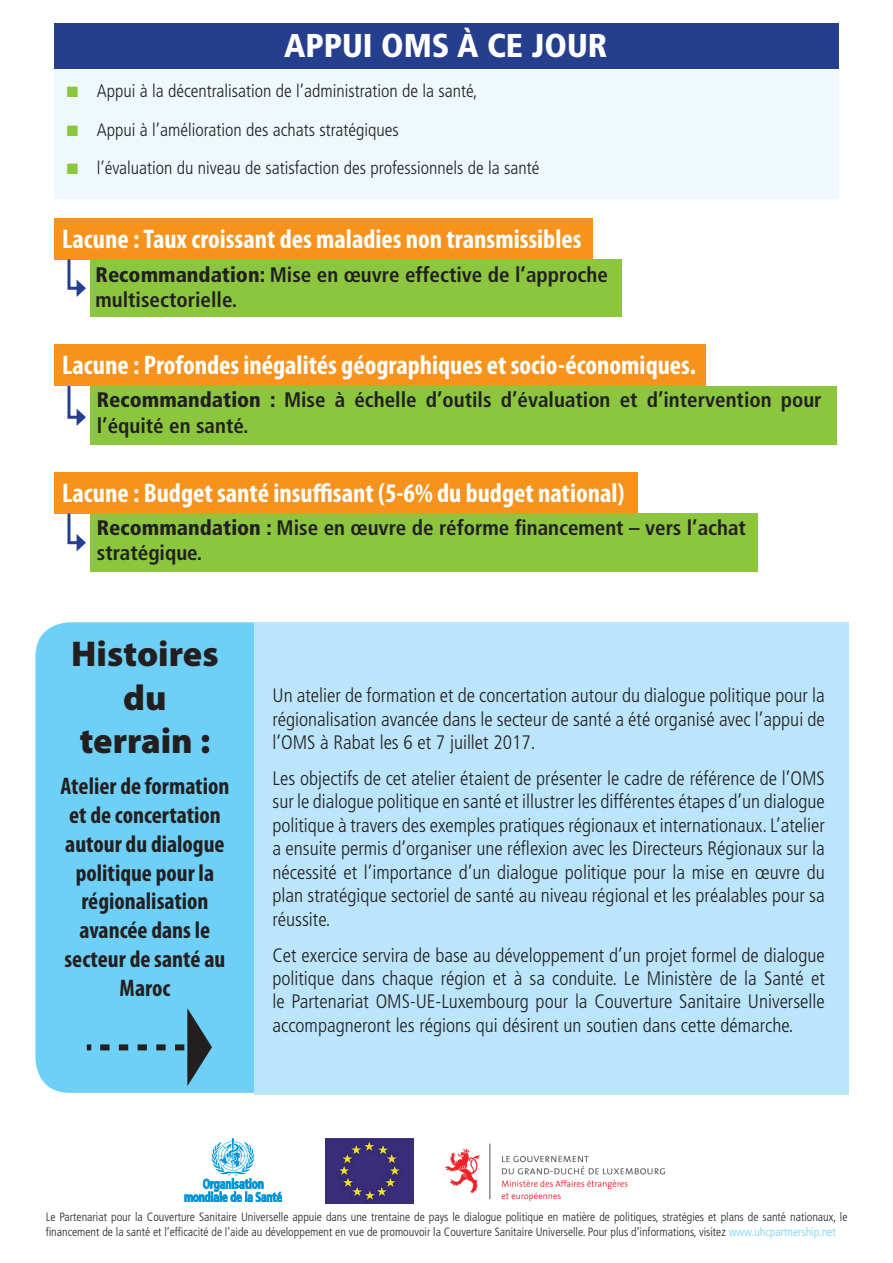
<style>
.page{position:relative;width:893px;height:1263px;background:#fff}
.page>*{position:absolute;margin:0;border:0;box-sizing:border-box;transform-origin:0 0}
.t1{font:900 36px/43.2px "Myriad Pro";color:#231f20;text-align:center}
.t2{font:900 condensed 33px "Frutiger LT Std";color:#fff}
.t3{font:700 condensed 27px "Myriad Pro";color:#fff}
.t4{font:700 condensed 24px/28.8px "Myriad Pro";color:#231f20;text-align:center}
.t5{font:700 condensed 21px/25.2px "Frutiger LT Std";color:#231f20}
.t6{font:300 condensed 19.5px/23.4px "Frutiger LT Std";color:#231f20;text-align:justify}
.t7{font:300 condensed 18px "Frutiger LT Std";color:#231f20}
.t8{font:300 condensed 12px/14.4px "Frutiger LT Std";color:#231f20}
.s1{color:#8bc63e}
.s2{font-weight:900}
.s3{color:#6ed0f6}
</style>
<div class="page">
<div style="left:90px;top:259px;width:532px;height:58px;background:#8bc63e"></div>
<div style="left:90px;top:386px;width:747px;height:58px;background:#8bc63e"></div>
<div style="left:90px;top:514px;width:668px;height:58px;background:#8bc63e"></div>
<div style="left:54px;top:70px;width:784px;height:128px;background:#eef8fd"></div>
<img style="left:325px;top:1139px;width:89px;height:64px">
<svg style="left:185px;top:1138px;width:97px;height:64px"></svg>
<img style="left:445px;top:1143px;width:220px;height:59px">
<div style="left:35px;top:622px;width:296px;height:471px;background:#6ed0f6;border-radius:34px"></div>
<div style="left:254px;top:622px;width:595px;height:472px;background:#bbe5fa"></div>
<div style="left:54px;top:23px;width:785px;height:46px;background:#253f8e"></div>
<div style="left:54px;top:218px;width:538px;height:42px;background:#f7931d"></div>
<div style="left:54px;top:344px;width:651px;height:42px;background:#f7931d"></div>
<div style="left:54px;top:472px;width:583px;height:42px;background:#f7931d"></div>
<svg style="left:67px;top:259px;width:19px;height:38px"></svg>
<svg style="left:67px;top:386px;width:19px;height:40px"></svg>
<svg style="left:67px;top:513px;width:19px;height:38px"></svg>
<svg style="left:87px;top:1044px;width:4px;height:6px"></svg>
<svg style="left:100px;top:1008px;width:112px;height:78px"></svg>
<h2 class="t2" style="left:284px;top:25px;width:19px">APPUI</h2>
<h2 class="t2" style="left:381px;top:25px;width:225px">oms à ce jour</h2>
<p class="t7" style="left:67px;top:81px;width:412px"><span class="s1">■</span> Appui à la décentralisation de l’administration de la santé,</p>
<p class="t7" style="left:67px;top:119px;width:333px"><span class="s1">■</span> Appui à l’amélioration des achats stratégiques</p>
<p class="t7" style="left:67px;top:158px;width:472px"><span class="s1">■</span> l’évaluation du niveau de satisfaction des professionnels de la santé</p>
<h3 class="t3" style="left:62px;top:224px;width:521px">Lacune : Taux croissant des maladies non transmissibles</h3>
<p class="t5" style="left:96px;top:262px;width:514px"><span class="s2">Recommandation:</span> Mise en œuvre effective de l’approche multisectorielle.</p>
<h3 class="t3" style="left:62px;top:350px;width:635px">Lacune : Profondes inégalités géographiques et socio-économiques.</h3>
<p class="t5" style="left:97px;top:388px;width:726px"><span class="s2">Recommandation :</span> Mise à échelle d’outils d’évaluation et d’intervention pour l’équité en santé.</p>
<h3 class="t3" style="left:62px;top:478px;width:564px">Lacune : Budget santé insuffisant (5-6% du budget national)</h3>
<p class="t5" style="left:97px;top:515px;width:651px"><span class="s2">Recommandation :</span> Mise en œuvre de réforme financement – vers l’achat stratégique.</p>
<h1 class="t1" style="left:71px;top:633px;width:149px">Histoires du terrain :</h1>
<p class="t4" style="left:60px;top:772px;width:170px">Atelier de formation et de concertation autour du dialogue politique pour la régionalisation avancée dans le secteur de santé au<br>Maroc</p>
<p class="t6" style="left:272px;top:684px;width:554px">Un atelier de formation et de concertation autour du dialogue politique pour la régionalisation avancée dans le secteur de santé a été organisé avec l’appui de l’OMS à Rabat les 6 et 7 juillet 2017.</p>
<p class="t6" style="left:272px;top:767px;width:554px">Les objectifs de cet atelier étaient de présenter le cadre de référence de l’OMS sur le dialogue politique en santé et illustrer les différentes étapes d’un dialogue politique à travers des exemples pratiques régionaux et internationaux. L’atelier a ensuite permis d’organiser une réflexion avec les Directeurs Régionaux sur la nécessité et l’importance d’un dialogue politique pour la mise en œuvre du plan stratégique sectoriel de santé au niveau régional et les préalables pour sa réussite.</p>
<p class="t6" style="left:272px;top:943px;width:554px">Cet exercice servira de base au développement d’un projet formel de dialogue politique dans chaque région et à sa conduite. Le Ministère de la Santé et le Partenariat OMS-UE-Luxembourg pour la Couverture Sanitaire Universelle accompagneront les régions qui désirent un soutien dans cette démarche.</p>
<p class="t8" style="left:46px;top:1210px;width:803px">Le Partenariat pour la Couverture Sanitaire Universelle appuie dans une trentaine de pays le dialogue politique en matière de politiques, stratégies et plans de santé nationaux, le financement de la santé et l’efficacité de l’aide au développement en vue de promouvoir la Couverture Sanitaire Universelle. Pour plus d’informations, visitez <span class="s3">www.uhcpartnership.net</span></p>
</div>
